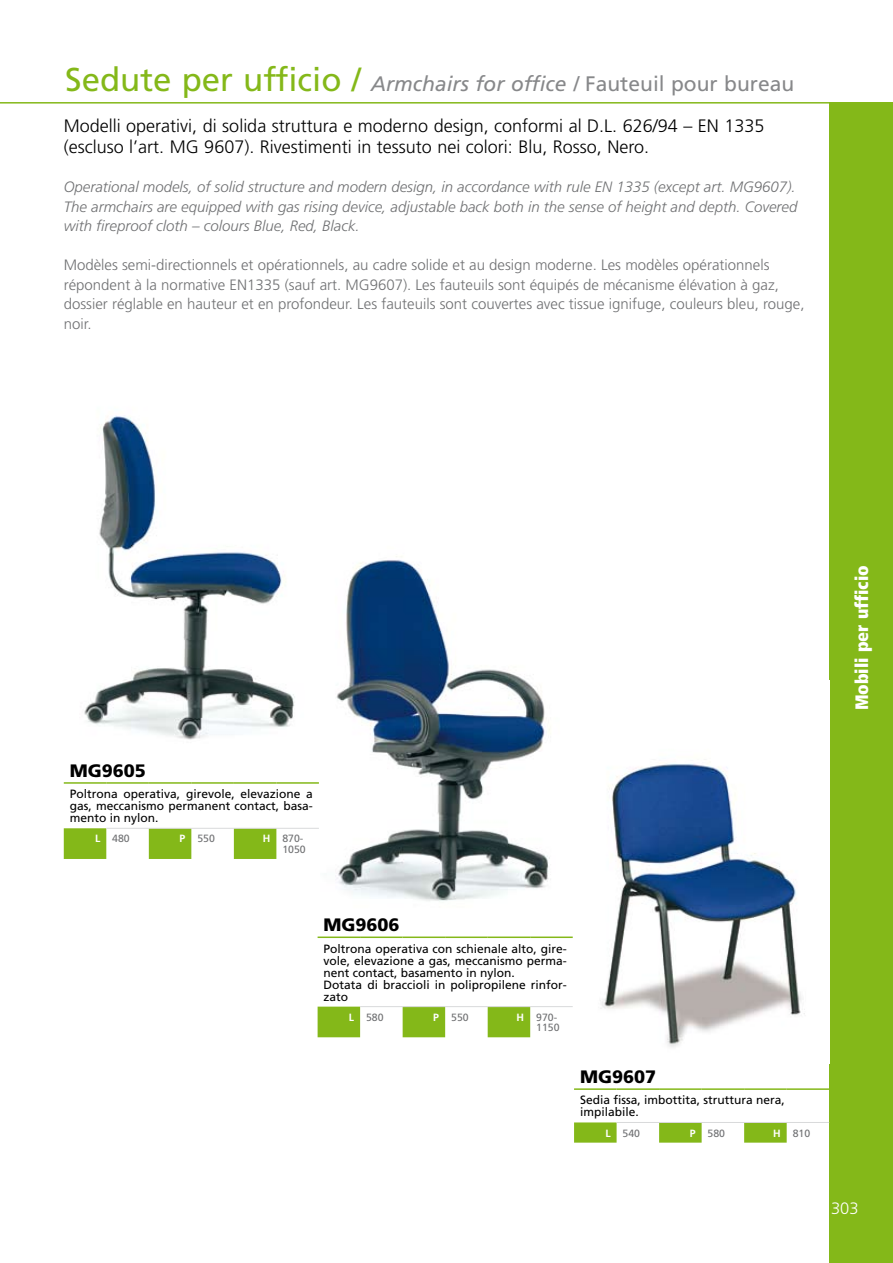
<style>
.page{position:relative;width:893px;height:1263px;background:#fff}
.page>*{position:absolute;margin:0;border:0;box-sizing:border-box;transform-origin:0 0}
.t1{font:italic 21px "Frutiger";color:#87888a}
.t2{font:300 18px/21.8px "Frutiger";color:#000}
.t3{font:900 18px "Frutiger";color:#000}
.t4{font:900 condensed 18px "Frutiger";color:#fff}
.t5{font:300 16.5px "Frutiger";color:#fff}
.t6{font:300 15px/19.5px "Frutiger";color:#707173}
.t7{font:italic 300 15px/19.5px "Frutiger";color:#707173;text-align:justify}
.t8{font:12px/12px "Frutiger";color:#000}
.t9{font:10.5px/10.5px "Frutiger";color:#707173;text-align:right}
.s1{font-style:normal;font-size:33px;color:#84b819}
.s2{font-style:normal}
.s3{font-weight:700;color:#fff}
</style>
<div class="page">
<div style="left:829px;top:102px;width:64px;height:1161px;background:#84b819"></div>
<hr style="left:0;top:102px;width:893px;height:2px;background:#84b819">
<img style="left:600px;top:763px;width:205px;height:284px">
<img style="left:84px;top:416px;width:211px;height:324px">
<img style="left:336px;top:556px;width:215px;height:345px">
<svg style="left:318px;top:1007px;width:212px;height:30px"></svg>
<hr style="left:360px;top:1006px;width:43px;height:1px;background:#d9dadb">
<hr style="left:403px;top:1006px;width:42px;height:1px;background:#d9dadb">
<hr style="left:445px;top:1006px;width:43px;height:1px;background:#d9dadb">
<hr style="left:488px;top:1006px;width:42px;height:1px;background:#d9dadb">
<hr style="left:530px;top:1006px;width:43px;height:1px;background:#d9dadb">
<hr style="left:318px;top:936px;width:42px;height:2px;background:#84b819">
<hr style="left:360px;top:936px;width:43px;height:2px;background:#84b819">
<hr style="left:403px;top:936px;width:42px;height:2px;background:#84b819">
<hr style="left:445px;top:936px;width:43px;height:2px;background:#84b819">
<hr style="left:488px;top:936px;width:42px;height:2px;background:#84b819">
<hr style="left:530px;top:936px;width:43px;height:2px;background:#84b819">
<svg style="left:64px;top:828px;width:212px;height:31px"></svg>
<hr style="left:106px;top:828px;width:43px;height:1px;background:#d9dadb">
<hr style="left:149px;top:828px;width:42px;height:1px;background:#d9dadb">
<hr style="left:191px;top:828px;width:43px;height:1px;background:#d9dadb">
<hr style="left:234px;top:828px;width:42px;height:1px;background:#d9dadb">
<hr style="left:276px;top:828px;width:43px;height:1px;background:#d9dadb">
<hr style="left:64px;top:782px;width:42px;height:2px;background:#84b819">
<hr style="left:106px;top:782px;width:43px;height:2px;background:#84b819">
<hr style="left:149px;top:782px;width:42px;height:2px;background:#84b819">
<hr style="left:191px;top:782px;width:43px;height:2px;background:#84b819">
<hr style="left:234px;top:782px;width:42px;height:2px;background:#84b819">
<hr style="left:276px;top:782px;width:43px;height:2px;background:#84b819">
<svg style="left:574px;top:1122px;width:213px;height:21px"></svg>
<hr style="left:617px;top:1122px;width:42px;height:1px;background:#d9dadb">
<hr style="left:659px;top:1122px;width:43px;height:1px;background:#d9dadb">
<hr style="left:702px;top:1122px;width:42px;height:1px;background:#d9dadb">
<hr style="left:744px;top:1122px;width:43px;height:1px;background:#d9dadb">
<hr style="left:787px;top:1122px;width:42px;height:1px;background:#d9dadb">
<hr style="left:574px;top:1088px;width:43px;height:2px;background:#84b819">
<hr style="left:617px;top:1088px;width:42px;height:2px;background:#84b819">
<hr style="left:659px;top:1088px;width:43px;height:2px;background:#84b819">
<hr style="left:702px;top:1088px;width:42px;height:2px;background:#84b819">
<hr style="left:744px;top:1088px;width:43px;height:2px;background:#84b819">
<hr style="left:787px;top:1088px;width:42px;height:2px;background:#84b819">
<p class="t1" style="left:65px;top:71px;width:730px"><span class="s1">Sedute per ufficio /</span> Armchairs for office / <span class="s2">Fauteuil pour bureau</span></p>
<p class="t2" style="left:64px;top:114px;width:702px">Modelli operativi, di solida struttura e moderno design, conformi al D.L. 626/94 – EN 1335 (escluso l’art. MG 9607). Rivestimenti in tessuto nei colori: Blu, Rosso, Nero.</p>
<p class="t7" style="left:64px;top:177px;width:735px">Operational models, of solid structure and modern design, in accordance with rule EN 1335 (except art. MG9607).<br>The armchairs are equipped with gas rising device, adjustable back both in the sense of height and depth. Covered with fireproof cloth – colours Blue, Red, Black.</p>
<p class="t6" style="left:64px;top:255px;width:742px">Modèles semi-directionnels et opérationnels, au cadre solide et au design moderne. Les modèles opérationnels répondent à la normative EN1335 (sauf art. MG9607). Les fauteuils sont équipés de mécanisme élévation à gaz, dossier réglable en hauteur et en profondeur. Les fauteuils sont couvertes avec tissue ignifuge, couleurs bleu, rouge, noir.</p>
<p class="t3" style="left:70px;top:760px;width:78px">MG9605</p>
<p class="t8" style="left:70px;top:788px;width:245px;text-align:justify">Poltrona operativa, girevole, elevazione a gas, meccanismo permanent contact, basa&shy;mento in nylon.</p>
<p class="t9" style="left:95px;top:833px;width:36px"><span class="s3">L</span> 480</p>
<p class="t9" style="left:180px;top:833px;width:37px"><span class="s3">P</span> 550</p>
<p class="t9" style="left:263px;top:833px;width:44px"><span class="s3">H</span> 870-<br>1050</p>
<p class="t4" style="left:851px;top:710px;width:147px;rotate:-90deg">Mobili per ufficio</p>
<p class="t3" style="left:324px;top:914px;width:78px">MG9606</p>
<p class="t8" style="left:324px;top:942px;width:245px">Poltrona operativa con schienale alto, gire&shy;vole, elevazione a gas, meccanismo perma&shy;nent contact, basamento in nylon.<br>Dotata di braccioli in polipropilene rinfor&shy;zato</p>
<p class="t9" style="left:349px;top:1012px;width:36px"><span class="s3">L</span> 580</p>
<p class="t9" style="left:433px;top:1012px;width:37px"><span class="s3">P</span> 550</p>
<p class="t9" style="left:517px;top:1012px;width:44px"><span class="s3">H</span> 970-<br>1150</p>
<p class="t3" style="left:580px;top:1066px;width:78px">MG9607</p>
<p class="t8" style="left:580px;top:1094px;width:206px">Sedia fissa, imbottita, struttura nera, impilabile.</p>
<p class="t9" style="left:605px;top:1128px;width:36px"><span class="s3">L</span> 540</p>
<p class="t9" style="left:690px;top:1128px;width:37px"><span class="s3">P</span> 580</p>
<p class="t9" style="left:773px;top:1128px;width:39px"><span class="s3">H</span> 810</p>
<p class="t5" style="left:831px;top:1198px;width:29px">303</p>
</div>
